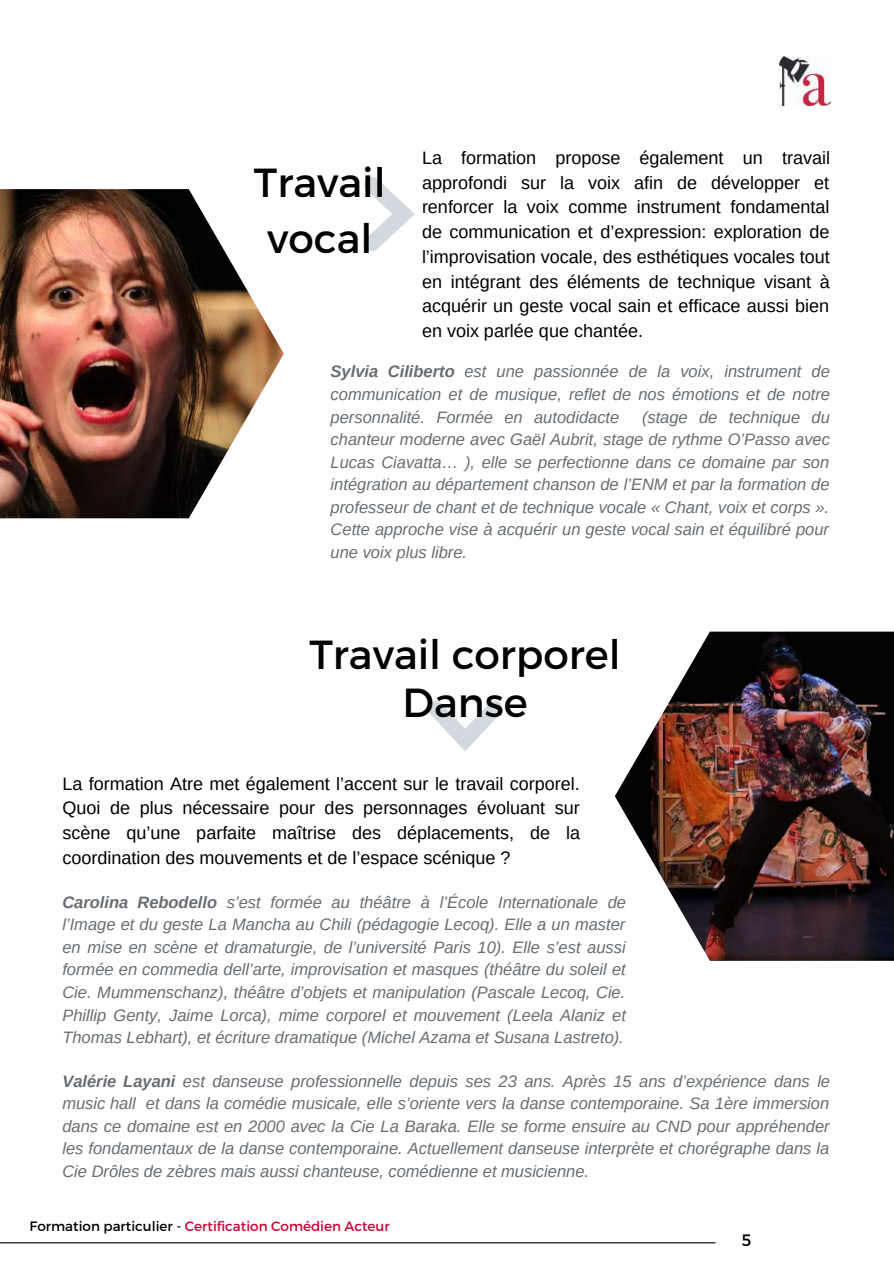
<style>
.page{position:relative;width:894px;height:1264px;background:#fff}
.page>*{position:absolute;margin:0;border:0;box-sizing:border-box;transform-origin:0 0}
.t1{font:40.5px/56.2px "Montserrat";color:#000;text-align:center}
.t2{font:18px/24.8px "Arimo";color:#000;text-align:justify}
.t3{font:italic 16.5px/22.5px "Arimo";color:#676d72;text-align:justify}
.t4{font:16.5px "Montserrat";color:#000}
.t5{font:13.5px "Montserrat";color:#c03}
.s1{font-weight:700}
.s2{color:#000}
</style>
<div class="page">
<hr style="left:0;top:1242px;width:715px;height:1px;background:#000">
<img style="left:779px;top:56px;width:51px;height:50px">
<svg style="left:364px;top:177px;width:51px;height:74px"></svg>
<img style="left:0;top:189px;width:283px;height:329px">
<img style="left:614px;top:631px;width:279px;height:329px">
<svg style="left:428px;top:701px;width:74px;height:50px"></svg>
<h1 class="t1" style="left:254px;top:152px;width:133px">Travail vocal</h1>
<p class="t2" style="left:422px;top:145px;width:409px">La formation propose également un travail approfondi sur la voix afin de développer et renforcer la voix comme instrument fondamental de communication et d’expression: exploration de l’improvisation vocale, des esthétiques vocales tout en intégrant des éléments de technique visant à acquérir un geste vocal sain et efficace aussi bien en voix parlée que chantée.</p>
<p class="t3" style="left:330px;top:360px;width:501px"><span class="s1">Sylvia Ciliberto</span> est une passionnée de la voix, instrument de communication et de musique, reflet de nos émotions et de notre personnalité. Formée en autodidacte</p>
<p class="t3" style="left:330px;top:405px;width:501px;text-indent:311px">(stage de technique du chanteur moderne avec Gaël Aubrit, stage de rythme O’Passo avec Lucas Ciavatta… ), elle se perfectionne dans ce domaine par son intégration au département chanson de l’ENM et par la formation de professeur de chant et de technique vocale « Chant, voix et corps ».<br>Cette approche vise à acquérir un geste vocal sain et équilibré pour une voix plus libre.</p>
<h1 class="t1" style="left:309px;top:628px;width:312px;line-height:48.4px">Travail corporel<br>Danse</h1>
<p class="t2" style="left:62px;top:771px;width:519px">La formation Atre met également l’accent sur le travail corporel.<br>Quoi de plus nécessaire pour des personnages évoluant sur scène qu’une parfaite maîtrise des déplacements, de la coordination des mouvements et de l’espace scénique ?</p>
<p class="t3" style="left:62px;top:890px;width:565px"><span class="s1">Carolina Rebodello</span> s’est formée au théâtre à l’École Internationale de l’Image et du geste La Mancha au Chili (pédagogie Lecoq). Elle a un master en mise en scène et dramaturgie, de l’université Paris 10). Elle s’est aussi formée en commedia dell’arte, improvisation et masques (théâtre du soleil et Cie. Mummenschanz), théâtre d’objets et manipulation (Pascale Lecoq, Cie.<br>Phillip Genty, Jaime Lorca), mime corporel et mouvement (Leela Alaniz et Thomas Lebhart), et écriture dramatique (Michel Azama et Susana Lastreto).</p>
<p class="t3" style="left:62px;top:1069px;width:769px"><span class="s1">Valérie Layani</span> est danseuse professionnelle depuis ses 23 ans. Après 15 ans d’expérience dans le music hall et dans la comédie musicale, elle s’oriente vers la danse contemporaine. Sa 1ère immersion dans ce domaine est en 2000 avec la Cie La Baraka. Elle se forme ensuire au CND pour appréhender les fondamentaux de la danse contemporaine. Actuellement danseuse interprète et chorégraphe dans la Cie Drôles de zèbres mais aussi chanteuse, comédienne et musicienne.</p>
<p class="t5" style="left:30px;top:1217px;width:361px"><span class="s2">Formation particulier -</span> Certification Comédien Acteur</p>
<p class="t4" style="left:741px;top:1229px;width:11px">5</p>
</div>
